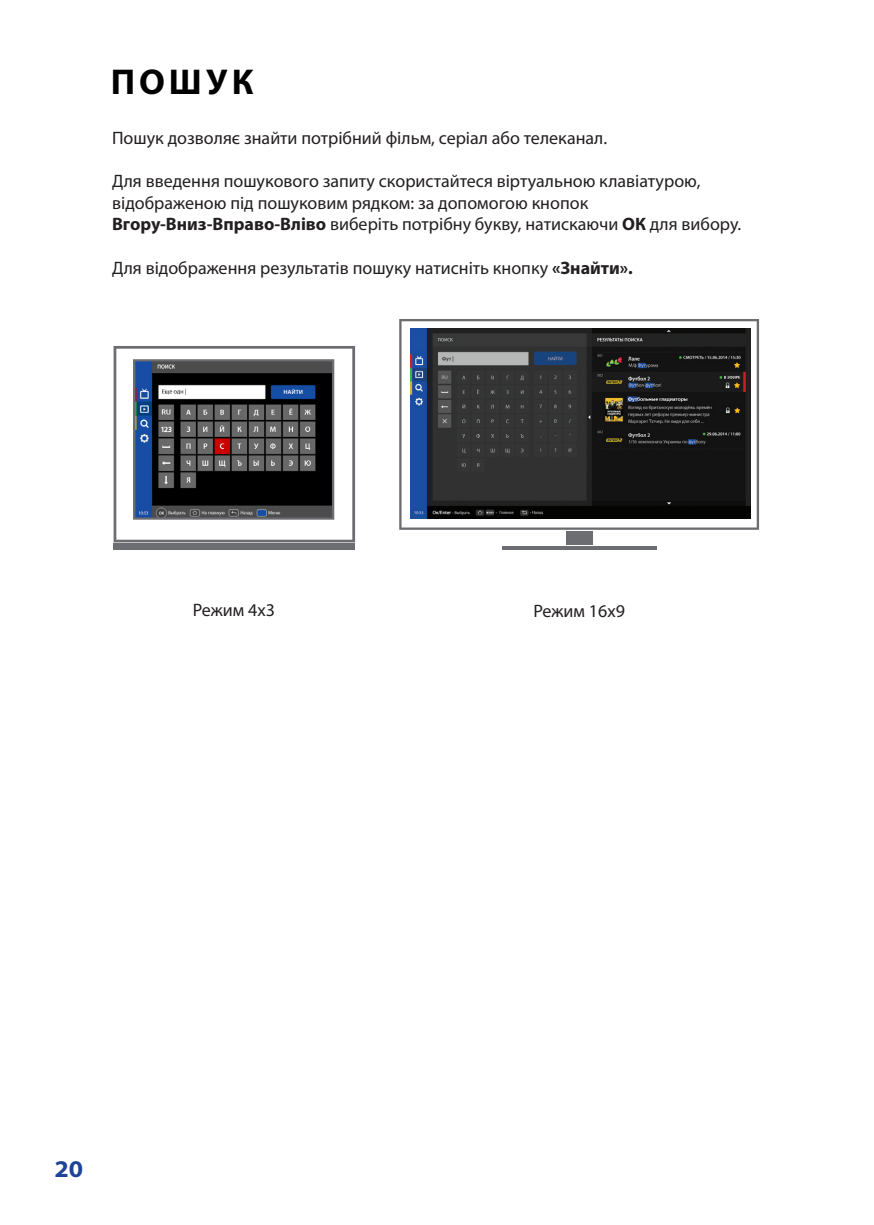
<style>
.page{position:relative;width:874px;height:1225px;background:#fff}
.page>*{position:absolute;margin:0;border:0;box-sizing:border-box;transform-origin:0 0}
.t1{font:700 36px "Myriad Pro";letter-spacing:.115em;color:#000001}
.t2{font:700 semi-expanded 24px "Myriad Pro";color:#1e4497}
.t3{font:18px/21.6px "Myriad Pro";color:#231f20}
.s1{font-weight:700}
</style>
<div class="page">
<div style="left:565px;top:531px;width:27px;height:14px;background:#6c6d70"></div>
<hr style="left:502px;top:547px;width:153px;height:3px;background:#6c6d70">
<svg style="left:399px;top:319px;width:359px;height:211px;background:#414346"></svg>
<div style="left:113px;top:544px;width:241px;height:6px;background:#6c6d70"></div>
<svg style="left:113px;top:346px;width:242px;height:196px"></svg>
<svg style="left:133px;top:359px;width:201px;height:160px;background:#3f434b"></svg>
<p class="t1" style="left:111px;top:58px;width:144px">ПОШУК</p>
<p class="t3" style="left:112px;top:127px;width:496px">Пошук дозволяє знайти потрібний фільм, серіал або телеканал.</p>
<p class="t3" style="left:112px;top:170px;width:589px">Для введення пошукового запиту скористайтеся віртуальною клавіатурою, відображеною під пошуковим рядком: за допомогою кнопок</p>
<p class="t3" style="left:112px;top:213px;width:630px"><span class="s1">Вгору-Вниз-Вправо-Вліво</span> виберіть потрібну букву, натискаючи <span class="s1">ОК</span> для вибору.</p>
<p class="t3" style="left:112px;top:256px;width:522px">Для відображення результатів пошуку натисніть кнопку <span class="s1">«Знайти».</span></p>
<p class="t3" style="left:193px;top:599px;width:84px">Режим 4х3</p>
<p class="t3" style="left:533px;top:600px;width:93px">Режим 16х9</p>
<p class="t2" style="left:54px;top:1155px;width:30px">20</p>
</div>
